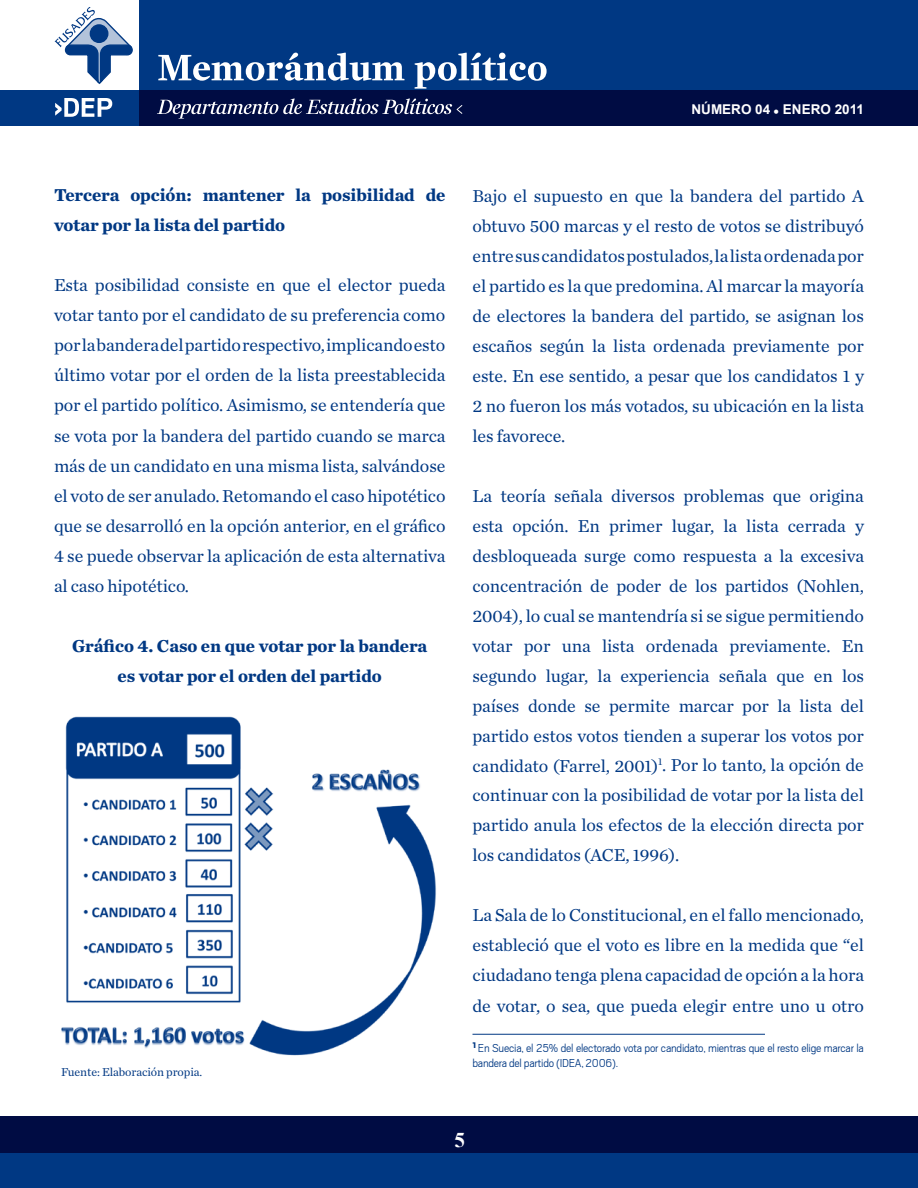
<style>
.page{position:relative;width:918px;height:1188px;background:#fff}
.page>*{position:absolute;margin:0;border:0;box-sizing:border-box;transform-origin:0 0}
.t1{font:700 21px "Times New Roman";color:#fff}
.t2{font:18px/30px "Chronicle Text G1";letter-spacing:-.005em;color:#003883;text-align:justify}
.t3{font:700 18px/30px "Chronicle Text G1";letter-spacing:-.005em;color:#003883}
.t4{font:700 13.5px "Arial";color:#fff}
.t5{font:300 12.75px/15.8px "Scout";letter-spacing:-.02em;color:#003883}
.t6{font:12px "Chronicle Text G1";letter-spacing:-.005em;color:#003883}
</style>
<div class="page">
<div style="left:0;top:1116px;width:918px;height:72px;background:#003883"></div>
<div style="left:0;top:1116px;width:918px;height:37px;background:#000c43"></div>
<div style="left:140px;top:0;width:778px;height:126px;background:#003883"></div>
<svg style="left:0;top:90px;width:918px;height:36px;fill:#000c43"></svg>
<svg style="left:55px;top:98px;width:57px;height:19px"></svg>
<svg style="left:158px;top:53px;width:389px;height:36px"></svg>
<svg style="left:157px;top:99px;width:305px;height:20px"></svg>
<svg style="left:54px;top:7px;width:79px;height:77px"></svg>
<img style="left:61px;top:716px;width:375px;height:340px">
<hr style="left:472px;top:1034px;width:293px;height:1px;background:#003883">
<svg style="left:774px;top:109px;width:4px;height:5px"></svg>
<p class="t4" style="left:692px;top:100px;width:174px">NÚMERO 04 ENERO 2011</p>
<p class="t3" style="left:54px;top:179px;width:393px">Tercera opción: mantener la posibilidad de votar por la lista del partido</p>
<p class="t2" style="left:54px;top:269px;width:393px">Esta posibilidad consiste en que el elector pueda votar tanto por el candidato de su preferencia como por la bandera del partido respectivo, implicando esto último votar por el orden de la lista preestablecida por el partido político. Asimismo, se entendería que se vota por la bandera del partido cuando se marca más de un candidato en una misma lista, salvándose el voto de ser anulado. Retomando el caso hipotético que se desarrolló en la opción anterior, en el gráfico 4 se puede observar la aplicación de esta alternativa al caso hipotético.</p>
<p class="t3" style="left:72px;top:629px;width:357px;text-align:center">Gráfico 4. Caso en que votar por la bandera es votar por el orden del partido</p>
<p class="t6" style="left:61px;top:1063px;width:143px">Fuente: Elaboración propia.</p>
<p class="t2" style="left:472px;top:180px;width:393px">Bajo el supuesto en que la bandera del partido A obtuvo 500 marcas y el resto de votos se distribuyó entre sus candidatos postulados, la lista ordenada por el partido es la que predomina. Al marcar la mayoría de electores la bandera del partido, se asignan los escaños según la lista ordenada previamente por este. En ese sentido, a pesar que los candidatos 1 y 2 no fueron los más votados, su ubicación en la lista les favorece.</p>
<p class="t2" style="left:472px;top:480px;width:393px">La teoría señala diversos problemas que origina esta opción. En primer lugar, la lista cerrada y desbloqueada surge como respuesta a la excesiva concentración de poder de los partidos (Nohlen, 2004), lo cual se mantendría si se sigue permitiendo votar por una lista ordenada previamente. En segundo lugar, la experiencia señala que en los países donde se permite marcar por la lista del partido estos votos tienden a superar los votos por candidato (Farrel, 2001)<sup>1</sup>. Por lo tanto, la opción de continuar con la posibilidad de votar por la lista del partido anula los efectos de la elección directa por los candidatos (ACE, 1996).</p>
<p class="t2" style="left:472px;top:899px;width:393px">La Sala de lo Constitucional, en el fallo mencionado, estableció que el voto es libre en la medida que “el ciudadano tenga plena capacidad de opción a la hora de votar, o sea, que pueda elegir entre uno u otro</p>
<p class="t5" style="left:472px;top:1039px;width:393px"><sup>1</sup> En Suecia, el 25% del electorado vota por candidato, mientras que el resto elige marcar la bandera del partido (IDEA, 2006).</p>
<p class="t1" style="left:455px;top:1125px;width:12px">5</p>
</div>
